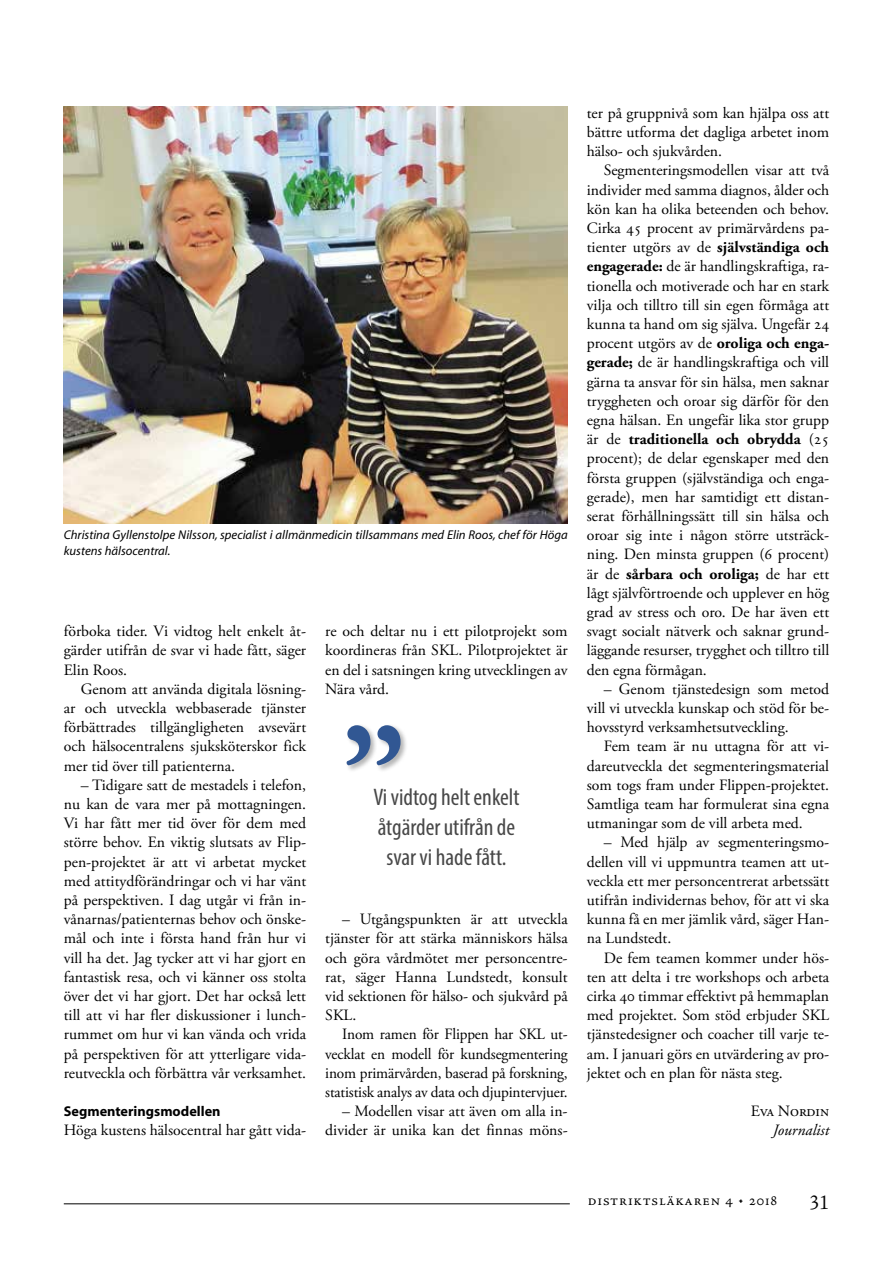
<style>
.page{position:relative;width:893px;height:1263px;background:#fff}
.page>*{position:absolute;margin:0;border:0;box-sizing:border-box;transform-origin:0 0}
.t1{font:condensed 24px/30px "Myriad Pro";color:#484848;text-align:center}
.t2{font:22.5px "Adobe Jenson";color:#000}
.t3{font:16.5px "Adobe Jenson Regular SC";letter-spacing:.05em;color:#000}
.t4{font:15.75px/19.2px "Adobe Garamond Pro";color:#000;text-align:justify}
.t5{font:italic 15.75px "Adobe Garamond Pro";color:#000}
.t6{font:700 14.25px "Myriad";color:#000}
.t7{font:italic 12.75px/15.8px "Myriad";color:#000}
.s1{font-weight:700}
</style>
<div class="page">
<img style="left:64px;top:106px;width:504px;height:417px">
<div style="left:345px;top:724px;width:63px;height:48px;background:#000;opacity:.3"></div>
<svg style="left:346px;top:725px;width:55px;height:40px"></svg>
<hr style="left:64px;top:1203px;width:506px;height:1px;background:#000">
<p class="t7" style="left:64px;top:527px;width:505px">Christina Gyllenstolpe Nilsson, specialist i allmänmedicin tillsammans med Elin Roos, chef för Höga kustens hälsocentral.</p>
<p class="t4" style="left:64px;top:622px;width:244px">förboka tider. Vi vidtog helt enkelt åt&shy;gärder utifrån de svar vi hade fått, säger Elin Roos.</p>
<p class="t4" style="left:64px;top:680px;width:244px;text-indent:17px">Genom att använda digitala lösning&shy;ar och utveckla webbaserade tjänster förbättrades tillgängligheten avsevärt och hälsocentralens sjuksköterskor fick mer tid över till patienterna.</p>
<p class="t4" style="left:64px;top:776px;width:244px;text-indent:17px">– Tidigare satt de mestadels i telefon, nu kan de vara mer på mottagningen.<br>Vi har fått mer tid över för dem med större behov. En viktig slutsats av Flip&shy;pen-projektet är att vi arbetat mycket med attitydförändringar och vi har vänt på perspektiven. I dag utgår vi från in&shy;vånarnas/patienternas behov och önske&shy;mål och inte i första hand från hur vi vill ha det. Jag tycker att vi har gjort en fantastisk resa, och vi känner oss stolta över det vi har gjort. Det har också lett till att vi har fler diskussioner i lunch&shy;rummet om hur vi kan vända och vrida på perspektiven för att ytterligare vida&shy;reutveckla och förbättra vår verksamhet.</p>
<p class="t6" style="left:64px;top:1104px;width:158px">Segmenteringsmodellen</p>
<p class="t4" style="left:64px;top:1121px;width:244px">Höga kustens hälsocentral har gått vida-</p>
<p class="t4" style="left:325px;top:622px;width:244px">re och deltar nu i ett pilotprojekt som koordineras från SKL. Pilotprojektet är en del i satsningen kring utvecklingen av Nära vård.</p>
<h1 class="t1" style="left:373px;top:781px;width:148px">Vi vidtog helt enkelt åtgärder utifrån de svar vi hade fått.</h1>
<p class="t4" style="left:325px;top:910px;width:244px;text-indent:17px">– Utgångspunkten är att utveckla tjänster för att stärka människors hälsa och göra vårdmötet mer personcentre&shy;rat, säger Hanna Lundstedt, konsult vid sektionen för hälso- och sjukvård på SKL.</p>
<p class="t4" style="left:325px;top:1025px;width:244px;text-indent:17px">Inom ramen för Flippen har SKL ut&shy;vecklat en modell för kundsegmentering inom primärvården, baserad på forskning, statistisk analys av data och djupintervjuer.</p>
<p class="t4" style="left:325px;top:1102px;width:244px;text-align:right">– Modellen visar att även om alla in&shy;divider är unika kan det finnas möns-</p>
<p class="t4" style="left:587px;top:104px;width:244px">ter på gruppnivå som kan hjälpa oss att bättre utforma det dagliga arbetet inom hälso- och sjukvården.</p>
<p class="t4" style="left:587px;top:161px;width:244px;text-indent:17px">Segmenteringsmodellen visar att två individer med samma diagnos, ålder och kön kan ha olika beteenden och behov.<br>Cirka 45 procent av primärvårdens pa&shy;tienter utgörs av de <span class="s1">självständiga och engagerade:</span> de är handlingskraftiga, ra&shy;tionella och motiverade och har en stark vilja och tilltro till sin egen förmåga att kunna ta hand om sig själva. Ungefär 24 procent utgörs av de <span class="s1">oroliga och enga&shy;gerade;</span> de är handlingskraftiga och vill gärna ta ansvar för sin hälsa, men saknar tryggheten och oroar sig därför för den egna hälsan. En ungefär lika stor grupp är de <span class="s1">traditionella och obrydda</span> (25 procent); de delar egenskaper med den första gruppen (självständiga och enga&shy;gerade), men har samtidigt ett distan&shy;serat förhållningssätt till sin hälsa och oroar sig inte i någon större utsträck&shy;ning. Den minsta gruppen (6 procent) är de <span class="s1">sårbara och oroliga;</span> de har ett lågt självförtroende och upplever en hög grad av stress och oro. De har även ett svagt socialt nätverk och saknar grund&shy;läggande resurser, trygghet och tilltro till den egna förmågan.</p>
<p class="t4" style="left:587px;top:680px;width:244px;text-indent:17px">– Genom tjänstedesign som metod vill vi utveckla kunskap och stöd för be&shy;hovsstyrd verksamhetsutveckling.</p>
<p class="t4" style="left:587px;top:737px;width:244px;text-indent:17px">Fem team är nu uttagna för att vi&shy;dareutveckla det segmenteringsmaterial som togs fram under Flippen-projektet.<br>Samtliga team har formulerat sina egna utmaningar som de vill arbeta med.</p>
<p class="t4" style="left:587px;top:833px;width:244px;text-indent:17px">– Med hjälp av segmenteringsmo&shy;dellen vill vi uppmuntra teamen att ut&shy;veckla ett mer personcentrerat arbetssätt utifrån individernas behov, för att vi ska kunna få en mer jämlik vård, säger Han&shy;na Lundstedt.</p>
<p class="t4" style="left:587px;top:948px;width:244px;text-indent:17px">De fem teamen kommer under hös&shy;ten att delta i tre workshops och arbeta cirka 40 timmar effektivt på hemmaplan med projektet. Som stöd erbjuder SKL tjänstedesigner och coacher till varje te&shy;am. I januari görs en utvärdering av pro&shy;jektet och en plan för nästa steg.</p>
<p class="t4" style="left:751px;top:1102px;width:80px">Eva Nordin</p>
<p class="t5" style="left:773px;top:1121px;width:58px">Journalist</p>
<p class="t3" style="left:588px;top:1191px;width:191px">distriktsläkaren 4 • 2018</p>
<h2 class="t2" style="left:809px;top:1190px;width:22px">31</h2>
</div>
